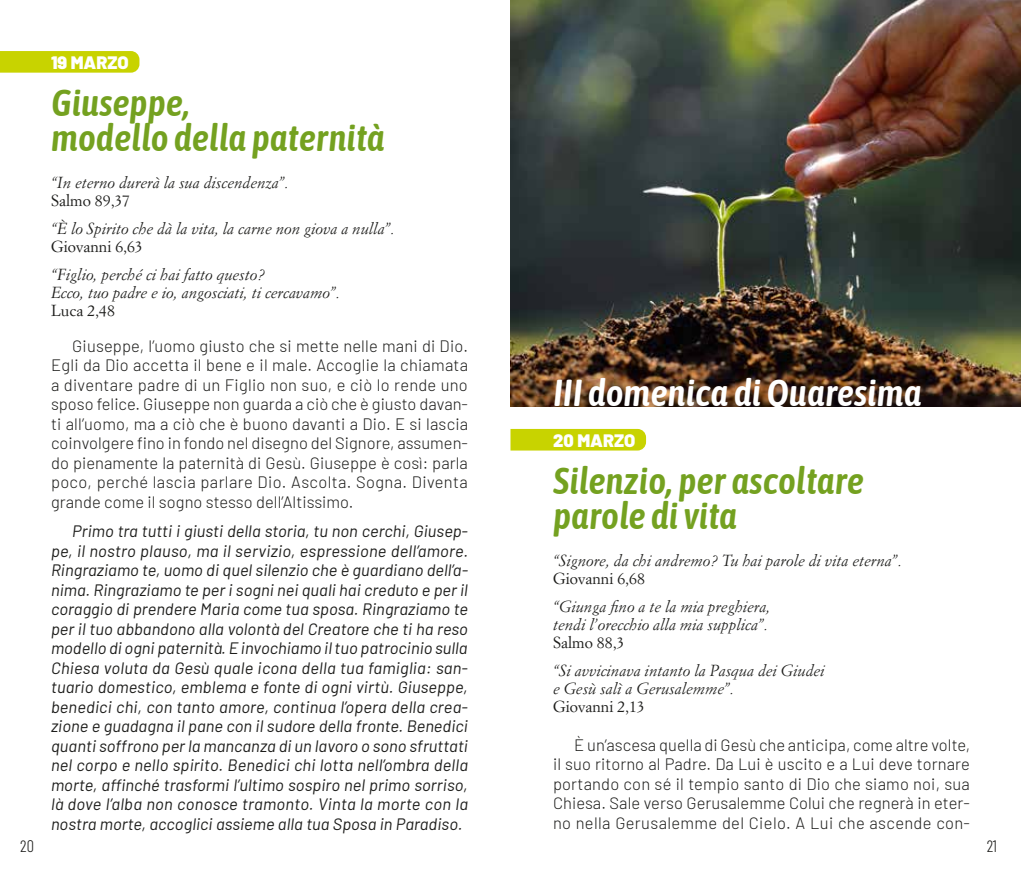
<style>
.page{position:relative;width:1021px;height:872px;background:#fff}
.page>*{position:absolute;margin:0;border:0;box-sizing:border-box;transform-origin:0 0}
.t1{font:italic 600 37.5px/34.5px "Asap Condensed";color:#74a120}
.t2{font:italic 600 37.5px "Asap Condensed";color:#fff}
.t3{font:900 18px "Barlow";color:#fff}
.t4{font:italic 16.5px/19.5px "Barlow";letter-spacing:.005em;color:#1d1d1b;text-align:justify}
.t5{font:300 16.5px/19.5px "Barlow";letter-spacing:.015em;color:#1d1d1b;text-align:justify}
.t6{font:300 16.5px "Barlow Condensed";color:#1d1d1b}
.t7{font:italic 15.75px/18px "Simoncini Garamond";color:#1d1d1b}
.t8{font:15.75px "Simoncini Garamond";color:#1d1d1b}
</style>
<div class="page">
<svg style="left:0;top:51px;width:139px;height:22px;background:#c9d406"></svg>
<img style="left:510px;top:0;width:510px;height:406px">
<div style="left:510px;top:429px;width:136px;height:21px;background:#c8d300"></div>
<p class="t3" style="left:51px;top:49px;width:79px">19 MARZO</p>
<h1 class="t1" style="left:51px;top:84px;width:335px">Giuseppe,<br>modello della paternità</h1>
<p class="t7" style="left:51px;top:174px;width:239px">“In eterno durerà la sua discendenza”.</p>
<p class="t8" style="left:51px;top:191px;width:81px">Salmo 89,37</p>
<p class="t7" style="left:51px;top:219px;width:345px">“È lo Spirito che dà la vita, la carne non giova a nulla”.</p>
<p class="t8" style="left:51px;top:237px;width:93px">Giovanni 6,63</p>
<p class="t7" style="left:51px;top:265px;width:290px">“Figlio, perché ci hai fatto questo?<br>Ecco, tuo padre e io, angosciati, ti cercavamo”.</p>
<p class="t8" style="left:51px;top:301px;width:65px">Luca 2,48</p>
<p class="t5" style="left:51px;top:335px;width:418px;text-indent:21px">Giuseppe, l’uomo giusto che si mette nelle mani di Dio.<br>Egli da Dio accetta il bene e il male. Accoglie la chiamata a diventare padre di un Figlio non suo, e ciò lo rende uno sposo felice. Giuseppe non guarda a ciò che è giusto davan&shy;ti all’uomo, ma a ciò che è buono davanti a Dio. E si lascia coinvolgere fino in fondo nel disegno del Signore, assumen&shy;do pienamente la paternità di Gesù. Giuseppe è così: parla poco, perché lascia parlare Dio. Ascolta. Sogna. Diventa grande come il sogno stesso dell’Altissimo.</p>
<p class="t4" style="left:51px;top:520px;width:418px;text-indent:21px">Primo tra tutti i giusti della storia, tu non cerchi, Giusep&shy;pe, il nostro plauso, ma il servizio, espressione dell’amore.<br>Ringraziamo te, uomo di quel silenzio che è guardiano dell’a&shy;nima. Ringraziamo te per i sogni nei quali hai creduto e per il coraggio di prendere Maria come tua sposa. Ringraziamo te per il tuo abbandono alla volontà del Creatore che ti ha reso modello di ogni paternità. E invochiamo il tuo patrocinio sulla Chiesa voluta da Gesù quale icona della tua famiglia: san&shy;tuario domestico, emblema e fonte di ogni virtù. Giuseppe, benedici chi, con tanto amore, continua l’opera della crea&shy;zione e guadagna il pane con il sudore della fronte. Benedici quanti soffrono per la mancanza di un lavoro o sono sfruttati nel corpo e nello spirito. Benedici chi lotta nell’ombra della morte, affinché trasformi l’ultimo sospiro nel primo sorriso, là dove l’alba non conosce tramonto. Vinta la morte con la nostra morte, accoglici assieme alla tua Sposa in Paradiso.</p>
<h1 class="t2" style="left:553px;top:367px;width:370px">III domenica di Quaresima</h1>
<p class="t3" style="left:553px;top:427px;width:84px">20 MARZO</p>
<h1 class="t1" style="left:553px;top:462px;width:312px">Silenzio, per ascoltare parole di vita</h1>
<p class="t7" style="left:553px;top:551px;width:350px">“Signore, da chi andremo? Tu hai parole di vita eterna”.</p>
<p class="t8" style="left:553px;top:569px;width:93px">Giovanni 6,68</p>
<p class="t7" style="left:553px;top:597px;width:219px">“Giunga fino a te la mia preghiera, tendi l’orecchio alla mia supplica”.</p>
<p class="t8" style="left:553px;top:633px;width:73px">Salmo 88,3</p>
<p class="t7" style="left:553px;top:661px;width:273px">“Si avvicinava intanto la Pasqua dei Giudei e Gesù salì a Gerusalemme”.</p>
<p class="t8" style="left:553px;top:696px;width:93px">Giovanni 2,13</p>
<p class="t5" style="left:553px;top:734px;width:418px;text-indent:21px">È un’ascesa quella di Gesù che anticipa, come altre volte, il suo ritorno al Padre. Da Lui è uscito e a Lui deve tornare portando con sé il tempio santo di Dio che siamo noi, sua Chiesa. Sale verso Gerusalemme Colui che regnerà in eter&shy;no nella Gerusalemme del Cielo. A Lui che ascende con-</p>
<p class="t6" style="left:20px;top:834px;width:15px">20</p>
<p class="t6" style="left:986px;top:834px;width:11px">21</p>
</div>
